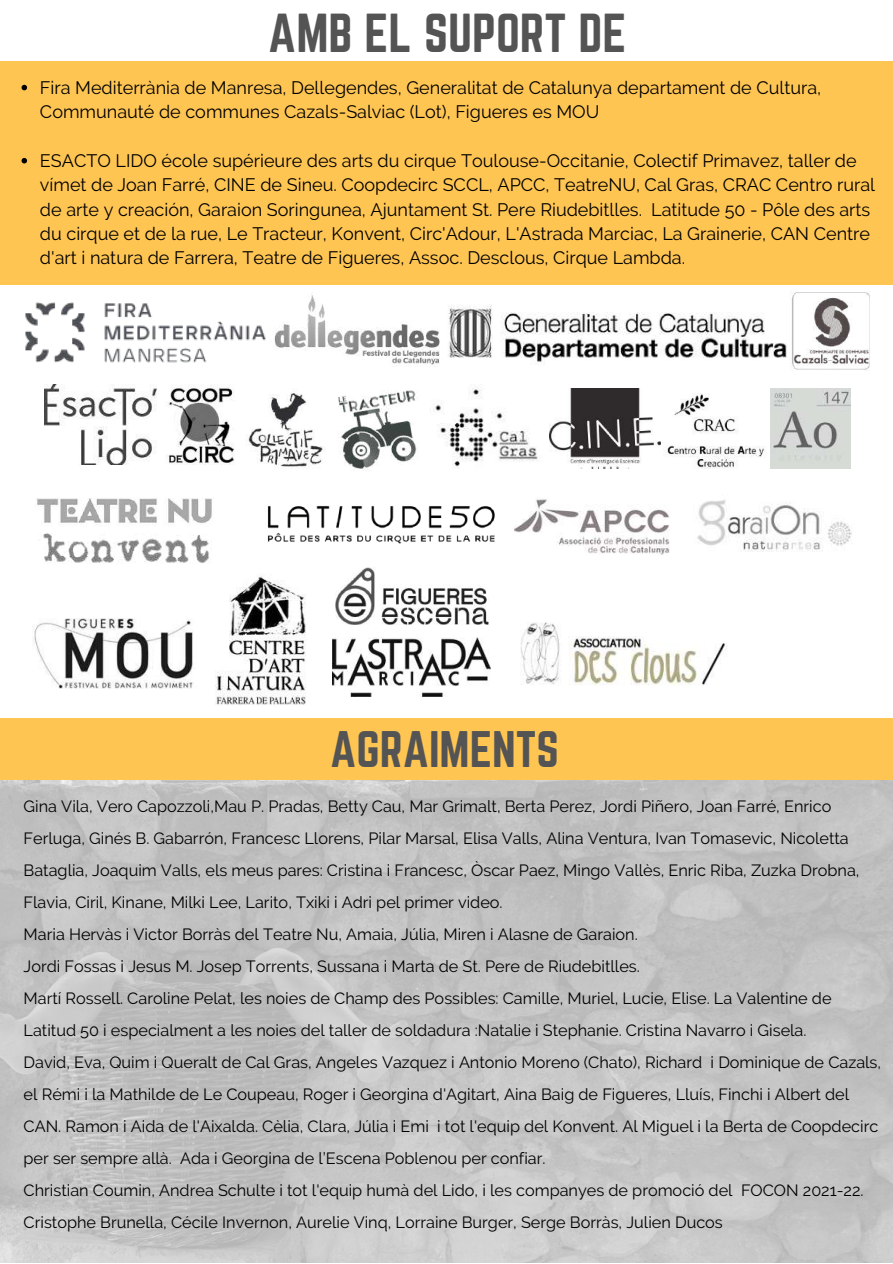
<style>
.page{position:relative;width:893px;height:1264px;background:#fff}
.page>*{position:absolute;margin:0;border:0;box-sizing:border-box;transform-origin:0 0}
.t1{font:48px "Norwester";color:#545454}
.t2{font:44.85px "Norwester";color:#545454}
.t3{font:18px/24.3px "Raleway";color:#000}
.t4{font:16.2px/32px "Raleway";color:#000}
</style>
<div class="page">
<div style="left:0;top:61px;width:892px;height:223px;background:#ffc553"></div>
<div style="left:0;top:718px;width:892px;height:62px;background:#ffc553"></div>
<img style="left:0;top:780px;width:892px;height:482px">
<img style="left:25px;top:302px;width:241px;height:61px">
<img style="left:274px;top:295px;width:166px;height:71px">
<img style="left:791px;top:291px;width:79px;height:79px">
<img style="left:448px;top:304px;width:339px;height:59px">
<img style="left:167px;top:385px;width:68px;height:79px">
<img style="left:45px;top:384px;width:111px;height:80px">
<img style="left:248px;top:391px;width:75px;height:76px">
<img style="left:549px;top:389px;width:111px;height:80px">
<img style="left:430px;top:387px;width:108px;height:82px">
<img style="left:667px;top:394px;width:97px;height:75px">
<img style="left:338px;top:390px;width:79px;height:79px">
<img style="left:770px;top:389px;width:80px;height:80px">
<img style="left:514px;top:499px;width:156px;height:56px">
<img style="left:37px;top:498px;width:175px;height:27px">
<img style="left:267px;top:505px;width:228px;height:39px">
<img style="left:697px;top:500px;width:155px;height:52px">
<img style="left:43px;top:533px;width:166px;height:31px">
<img style="left:215px;top:576px;width:91px;height:129px">
<img style="left:33px;top:619px;width:160px;height:69px">
<img style="left:335px;top:567px;width:153px;height:57px">
<img style="left:332px;top:638px;width:158px;height:58px">
<img style="left:520px;top:622px;width:207px;height:63px">
<svg style="left:22px;top:85px;width:5px;height:5px"></svg>
<svg style="left:22px;top:158px;width:5px;height:5px"></svg>
<h1 class="t1" style="left:268px;top:4px;width:359px">AMB EL SUPORT DE</h1>
<p class="t3" style="left:40px;top:75px;width:782px">Fira Mediterrània de Manresa, Dellegendes, Generalitat de Catalunya departament de Cultura,<br>Communauté de communes Cazals-Salviac (Lot), Figueres es MOU</p>
<p class="t3" style="left:40px;top:148px;width:836px">ESACTO LIDO école supérieure des arts du cirque Toulouse-Occitanie, Colectif Primavez, taller de vímet de Joan Farré, CINE de Sineu. Coopdecirc SCCL, APCC, TeatreNU, Cal Gras, CRAC Centro rural de arte y creación, Garaion Soringunea, Ajuntament St. Pere Riudebitlles. Latitude 50 - Pôle des arts du cirque et de la rue, Le Tracteur, Konvent, Circ'Adour, L'Astrada Marciac, La Grainerie, CAN Centre d'art i natura de Farrera, Teatre de Figueres, Assoc. Desclous, Cirque Lambda.</p>
<h2 class="t2" style="left:330px;top:721px;width:230px">AGRAIMENTS</h2>
<p class="t4" style="left:24px;top:790px;width:859px">Gina Vila, Vero Capozzoli,Mau P. Pradas, Betty Cau, Mar Grimalt, Berta Perez, Jordi Piñero, Joan Farré, Enrico Ferluga, Ginés B. Gabarrón, Francesc Llorens, Pilar Marsal, Elisa Valls, Alina Ventura, Ivan Tomasevic, Nicoletta Bataglia, Joaquim Valls, els meus pares: Cristina i Francesc, Òscar Paez, Mingo Vallès, Enric Riba, Zuzka Drobna, Flavia, Ciril, Kinane, Milki Lee, Larito, Txiki i Adri pel primer video.<br>Maria Hervàs i Victor Borràs del Teatre Nu, Amaia, Júlia, Miren i Alasne de Garaion.<br>Jordi Fossas i Jesus M. Josep Torrents, Sussana i Marta de St. Pere de Riudebitlles.<br>Martí Rossell. Caroline Pelat, les noies de Champ des Possibles: Camille, Muriel, Lucie, Elise. La Valentine de Latitud 50 i especialment a les noies del taller de soldadura :Natalie i Stephanie. Cristina Navarro i Gisela.<br>David, Eva, Quim i Queralt de Cal Gras, Angeles Vazquez i Antonio Moreno (Chato), Richard i Dominique de Cazals, el Rémi i la Mathilde de Le Coupeau, Roger i Georgina d'Agitart, Aina Baig de Figueres, Lluís, Finchi i Albert del CAN. Ramon i Aida de l'Aixalda. Cèlia, Clara, Júlia i Emi i tot l'equip del Konvent. Al Miguel i la Berta de Coopdecirc per ser sempre allà. Ada i Georgina de l’Escena Poblenou per confiar.<br>Christian Coumin, Andrea Schulte i tot l'equip humà del Lido, i les companyes de promoció del FOCON 2021-22.<br>Cristophe Brunella, Cécile Invernon, Aurelie Vinq, Lorraine Burger, Serge Borràs, Julien Ducos</p>
</div>
